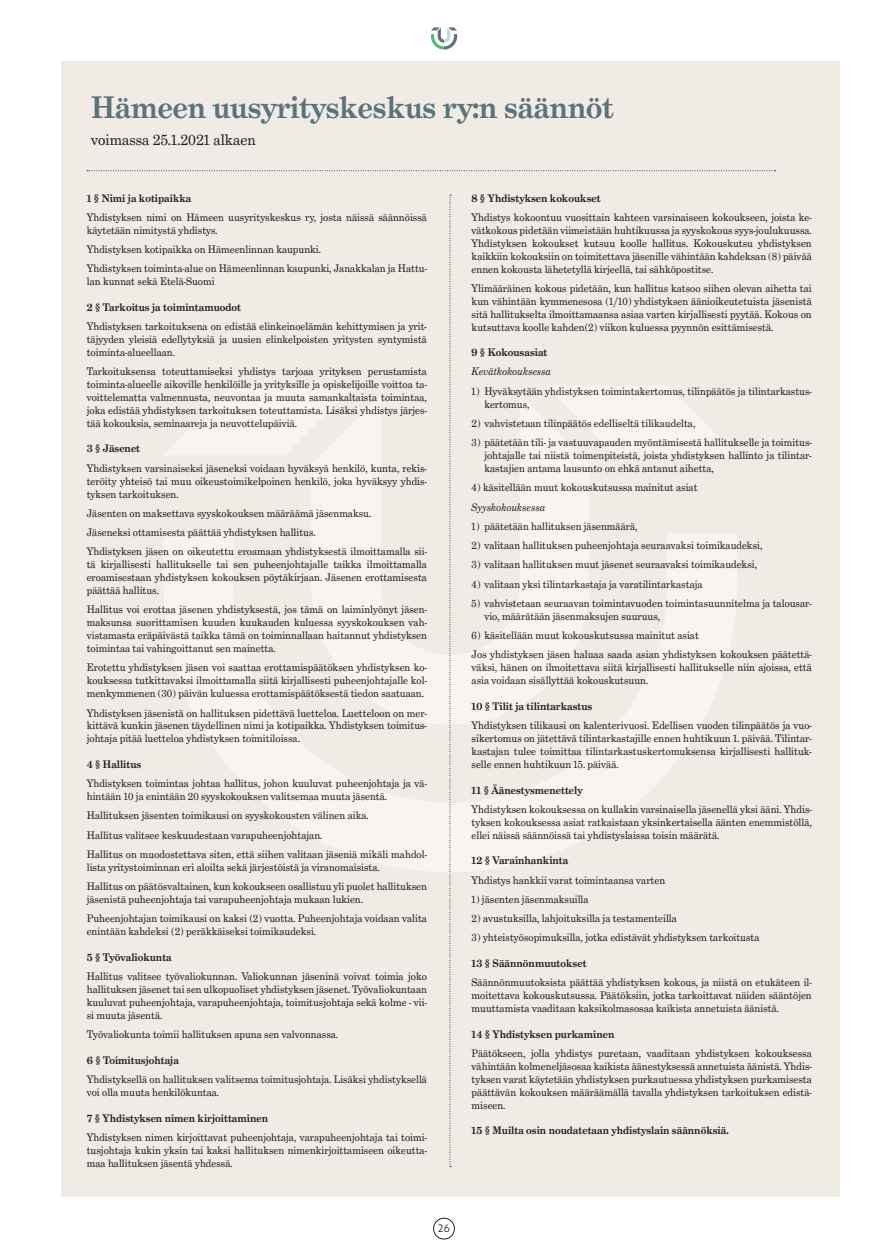
<style>
.page{position:relative;width:888px;height:1258px;background:#fff}
.page>*{position:absolute;margin:0;border:0;box-sizing:border-box;transform-origin:0 0}
.t1{font:700 30px "Grad";color:#5a747b}
.t2{font:15px "Grad";color:#231f20}
.t3{font:10.5px/12.9px "Grad";color:#231f20;text-align:justify}
.t4{font:700 10.5px "Grad";color:#231f20}
.t5{font:italic 10.5px "Grad";color:#231f20}
.t6{font:10.5px "Brother 1816 Book";color:#231f20}
</style>
<div class="page">
<div style="left:433px;top:1218px;width:22px;height:21px;border:1px solid #231f20;border-radius:50%"></div>
<div style="left:61px;top:61px;width:778px;height:1136px;background:#f1ebe6"></div>
<svg style="left:165px;top:386px;width:188px;height:69px"></svg>
<svg style="left:547px;top:386px;width:189px;height:69px"></svg>
<svg style="left:164px;top:534px;width:286px;height:338px"></svg>
<svg style="left:451px;top:534px;width:285px;height:338px"></svg>
<svg style="left:311px;top:394px;width:139px;height:330px"></svg>
<svg style="left:451px;top:394px;width:138px;height:330px"></svg>
<svg style="left:450px;top:195px;width:1px;height:972px"></svg>
<svg style="left:87px;top:170px;width:688px;height:1px"></svg>
<svg style="left:431px;top:27px;width:26px;height:23px"></svg>
<h1 class="t1" style="left:91px;top:89px;width:524px">Hämeen uusyrityskeskus ry:n säännöt</h1>
<h2 class="t2" style="left:91px;top:130px;width:166px">voimassa 25.1.2021 alkaen</h2>
<p class="t4" style="left:87px;top:191px;width:106px">1 § Nimi ja kotipaikka</p>
<p class="t3" style="left:87px;top:211px;width:342px">Yhdistyksen nimi on Hämeen uusyrityskeskus ry, josta näissä säännöissä käytetään nimitystä yhdistys.</p>
<p class="t3" style="left:87px;top:240px;width:342px;line-height:19.4px">Yhdistyksen kotipaikka on Hämeenlinnan kaupunki.<br>Yhdistyksen toiminta-alue on Hämeenlinnan kaupunki, Janakkalan ja Hattu-</p>
<p class="t3" style="left:87px;top:275px;width:129px">lan kunnat sekä Etelä-Suomi</p>
<p class="t4" style="left:87px;top:300px;width:156px">2 § Tarkoitus ja toimintamuodot</p>
<p class="t3" style="left:87px;top:320px;width:342px">Yhdistyksen tarkoituksena on edistää elinkeinoelämän kehittymisen ja yrit&shy;täjyyden yleisiä edellytyksiä ja uusien elinkelpoisten yritysten syntymistä toiminta-alueellaan.</p>
<p class="t3" style="left:87px;top:365px;width:342px">Tarkoituksensa toteuttamiseksi yhdistys tarjoaa yrityksen perustamista toiminta-alueelle aikoville henkilöille ja yrityksille ja opiskelijoille voittoa ta&shy;voittelematta valmennusta, neuvontaa ja muuta samankaltaista toimintaa, joka edistää yhdistyksen tarkoituksen toteuttamista. Lisäksi yhdistys järjes&shy;tää kokouksia, seminaareja ja neuvottelupäiviä.</p>
<p class="t4" style="left:87px;top:442px;width:55px">3 § Jäsenet</p>
<p class="t3" style="left:87px;top:462px;width:342px">Yhdistyksen varsinaiseksi jäseneksi voidaan hyväksyä henkilö, kunta, rekis&shy;teröity yhteisö tai muu oikeustoimikelpoinen henkilö, joka hyväksyy yhdis&shy;tyksen tarkoituksen.</p>
<p class="t3" style="left:87px;top:503px;width:342px;line-height:19.4px;text-align:left">Jäsenten on maksettava syyskokouksen määräämä jäsenmaksu.<br>Jäseneksi ottamisesta päättää yhdistyksen hallitus.<br>Yhdistyksen jäsen on oikeutettu eroamaan yhdistyksestä ilmoittamalla sii-</p>
<p class="t3" style="left:87px;top:558px;width:342px">tä kirjallisesti hallitukselle tai sen puheenjohtajalle taikka ilmoittamalla eroamisestaan yhdistyksen kokouksen pöytäkirjaan. Jäsenen erottamisesta päättää hallitus.</p>
<p class="t3" style="left:87px;top:603px;width:342px">Hallitus voi erottaa jäsenen yhdistyksestä, jos tämä on laiminlyönyt jäsen&shy;maksunsa suorittamisen kuuden kuukauden kuluessa syyskokouksen vah&shy;vistamasta eräpäivästä taikka tämä on toiminnallaan haitannut yhdistyksen toimintaa tai vahingoittanut sen mainetta.</p>
<p class="t3" style="left:87px;top:661px;width:342px">Erotettu yhdistyksen jäsen voi saattaa erottamispäätöksen yhdistyksen ko&shy;kouksessa tutkittavaksi ilmoittamalla siitä kirjallisesti puheenjohtajalle kol&shy;menkymmenen (30) päivän kuluessa erottamispäätöksestä tiedon saatuaan.</p>
<p class="t3" style="left:87px;top:706px;width:342px">Yhdistyksen jäsenistä on hallituksen pidettävä luetteloa. Luetteloon on mer&shy;kittävä kunkin jäsenen täydellinen nimi ja kotipaikka. Yhdistyksen toimitus&shy;johtaja pitää luetteloa yhdistyksen toimitiloissa.</p>
<p class="t4" style="left:87px;top:758px;width:56px">4 § Hallitus</p>
<p class="t3" style="left:87px;top:777px;width:342px">Yhdistyksen toimintaa johtaa hallitus, johon kuuluvat puheenjohtaja ja vä&shy;hintään 10 ja enintään 20 syyskokouksen valitsemaa muuta jäsentä.</p>
<p class="t3" style="left:87px;top:806px;width:342px;line-height:19.4px;text-align:left">Hallituksen jäsenten toimikausi on syyskokousten välinen aika.<br>Hallitus valitsee keskuudestaan varapuheenjohtajan.<br>Hallitus on muodostettava siten, että siihen valitaan jäseniä mikäli mahdol-</p>
<p class="t3" style="left:87px;top:858px;width:342px;line-height:19.4px">lista yritystoiminnan eri aloilta sekä järjestöistä ja viranomaisista.<br>Hallitus on päätösvaltainen, kun kokoukseen osallistuu yli puolet hallituksen</p>
<p class="t3" style="left:87px;top:890px;width:342px;line-height:19.4px">jäsenistä puheenjohtaja tai varapuheenjohtaja mukaan lukien.<br>Puheenjohtajan toimikausi on kaksi (2) vuotta. Puheenjohtaja voidaan valita</p>
<p class="t3" style="left:87px;top:925px;width:231px">enintään kahdeksi (2) peräkkäiseksi toimikaudeksi.</p>
<p class="t4" style="left:87px;top:950px;width:87px">5 § Työvaliokunta</p>
<p class="t3" style="left:87px;top:970px;width:342px">Hallitus valitsee työvaliokunnan. Valiokunnan jäseninä voivat toimia joko hallituksen jäsenet tai sen ulkopuoliset yhdistyksen jäsenet. Työvaliokuntaan kuuluvat puheenjohtaja, varapuheenjohtaja, toimitusjohtaja sekä kolme - vii&shy;si muuta jäsentä.</p>
<p class="t3" style="left:87px;top:1028px;width:253px">Työvaliokunta toimii hallituksen apuna sen valvonnassa.</p>
<p class="t4" style="left:87px;top:1053px;width:94px">6 § Toimitusjohtaja</p>
<p class="t3" style="left:87px;top:1073px;width:342px">Yhdistyksellä on hallituksen valitsema toimitusjohtaja. Lisäksi yhdistyksellä voi olla muuta henkilökuntaa.</p>
<p class="t4" style="left:87px;top:1111px;width:183px">7 § Yhdistyksen nimen kirjoittaminen</p>
<p class="t3" style="left:87px;top:1131px;width:342px">Yhdistyksen nimen kirjoittavat puheenjohtaja, varapuheenjohtaja tai toimi&shy;tusjohtaja kukin yksin tai kaksi hallituksen nimenkirjoittamiseen oikeutta&shy;maa hallituksen jäsentä yhdessä.</p>
<p class="t4" style="left:472px;top:191px;width:130px">8 § Yhdistyksen kokoukset</p>
<p class="t3" style="left:472px;top:211px;width:342px">Yhdistys kokoontuu vuosittain kahteen varsinaiseen kokoukseen, joista ke&shy;vätkokous pidetään viimeistään huhtikuussa ja syyskokous syys-joulukuussa.<br>Yhdistyksen kokoukset kutsuu koolle hallitus. Kokouskutsu yhdistyksen kaikkiin kokouksiin on toimitettava jäsenille vähintään kahdeksan (8) päivää ennen kokousta lähetetyllä kirjeellä, tai sähköpostitse.</p>
<p class="t3" style="left:472px;top:282px;width:342px">Ylimääräinen kokous pidetään, kun hallitus katsoo siihen olevan aihetta tai kun vähintään kymmenesosa (1/10) yhdistyksen äänioikeutetuista jäsenistä sitä hallitukselta ilmoittamaansa asiaa varten kirjallisesti pyytää. Kokous on kutsuttava koolle kahden(2) viikon kuluessa pyynnön esittämisestä.</p>
<p class="t4" style="left:472px;top:346px;width:77px">9 § Kokousasiat</p>
<p class="t5" style="left:472px;top:365px;width:81px">Kevätkokouksessa</p>
<p class="t3" style="left:484px;top:385px;width:329px;text-indent:-13px">1) Hyväksytään yhdistyksen toimintakertomus, tilinpäätös ja tilintarkastus&shy;kertomus,</p>
<p class="t3" style="left:472px;top:417px;width:225px">2) vahvistetaan tilinpäätös edelliseltä tilikaudelta,</p>
<p class="t3" style="left:484px;top:436px;width:329px;text-indent:-13px">3) päätetään tili- ja vastuuvapauden myöntämisestä hallitukselle ja toimitus&shy;johtajalle tai niistä toimenpiteistä, joista yhdistyksen hallinto ja tilintar&shy;kastajien antama lausunto on ehkä antanut aihetta,</p>
<p class="t3" style="left:472px;top:481px;width:227px">4) käsitellään muut kokouskutsussa mainitut asiat</p>
<p class="t5" style="left:472px;top:500px;width:75px">Syyskokouksessa</p>
<p class="t3" style="left:472px;top:520px;width:167px">1) päätetään hallituksen jäsenmäärä,</p>
<p class="t3" style="left:472px;top:539px;width:292px">2) valitaan hallituksen puheenjohtaja seuraavaksi toimikaudeksi,</p>
<p class="t3" style="left:472px;top:558px;width:287px">3) valitaan hallituksen muut jäsenet seuraavaksi toimikaudeksi,</p>
<p class="t3" style="left:472px;top:578px;width:232px">4) valitaan yksi tilintarkastaja ja varatilintarkastaja</p>
<p class="t3" style="left:484px;top:597px;width:329px;text-indent:-13px">5) vahvistetaan seuraavan toimintavuoden toimintasuunnitelma ja talousar&shy;vio, määrätään jäsenmaksujen suuruus,</p>
<p class="t3" style="left:472px;top:626px;width:342px;line-height:19.4px">6) käsitellään muut kokouskutsussa mainitut asiat<br>Jos yhdistyksen jäsen haluaa saada asian yhdistyksen kokouksen päätettä-</p>
<p class="t3" style="left:472px;top:661px;width:342px">väksi, hänen on ilmoitettava siitä kirjallisesti hallitukselle niin ajoissa, että asia voidaan sisällyttää kokouskutsuun.</p>
<p class="t4" style="left:472px;top:699px;width:122px">10 § Tilit ja tilintarkastus</p>
<p class="t3" style="left:472px;top:719px;width:342px">Yhdistyksen tilikausi on kalenterivuosi. Edellisen vuoden tilinpäätös ja vuo&shy;sikertomus on jätettävä tilintarkastajille ennen huhtikuun 1. päivää. Tilintar&shy;kastajan tulee toimittaa tilintarkastuskertomuksensa kirjallisesti hallituk&shy;selle ennen huhtikuun 15. päivää.</p>
<p class="t4" style="left:472px;top:783px;width:113px">11 § Äänestysmenettely</p>
<p class="t3" style="left:472px;top:803px;width:342px">Yhdistyksen kokouksessa on kullakin varsinaisella jäsenellä yksi ääni. Yhdis&shy;tyksen kokouksessa asiat ratkaistaan yksinkertaisella äänten enemmistöllä, ellei näissä säännöissä tai yhdistyslaissa toisin määrätä.</p>
<p class="t4" style="left:472px;top:854px;width:98px">12 § Varainhankinta</p>
<p class="t3" style="left:472px;top:873px;width:195px">Yhdistys hankkii varat toimintaansa varten</p>
<p class="t3" style="left:472px;top:893px;width:118px">1) jäsenten jäsenmaksuilla</p>
<p class="t3" style="left:472px;top:912px;width:207px">2) avustuksilla, lahjoituksilla ja testamenteilla</p>
<p class="t3" style="left:472px;top:931px;width:289px">3) yhteistyösopimuksilla, jotka edistävät yhdistyksen tarkoitusta</p>
<p class="t4" style="left:472px;top:957px;width:116px">13 § Säännönmuutokset</p>
<p class="t3" style="left:472px;top:976px;width:342px">Säännönmuutoksista päättää yhdistyksen kokous, ja niistä on etukäteen il&shy;moitettava kokouskutsussa. Päätöksiin, jotka tarkoittavat näiden sääntöjen muuttamista vaaditaan kaksikolmasosaa kaikista annetuista äänistä.</p>
<p class="t4" style="left:472px;top:1027px;width:144px">14 § Yhdistyksen purkaminen</p>
<p class="t3" style="left:472px;top:1047px;width:342px">Päätökseen, jolla yhdistys puretaan, vaaditaan yhdistyksen kokouksessa vähintään kolmeneljäsosaa kaikista äänestyksessä annetuista äänistä. Yhdis&shy;tyksen varat käytetään yhdistyksen purkautuessa yhdistyksen purkamisesta päättävän kokouksen määräämällä tavalla yhdistyksen tarkoituksen edistä&shy;miseen.</p>
<p class="t4" style="left:472px;top:1124px;width:258px">15 § Muilta osin noudatetaan yhdistyslain säännöksiä.</p>
<p class="t6" style="left:438px;top:1221px;width:13px">26</p>
</div>
